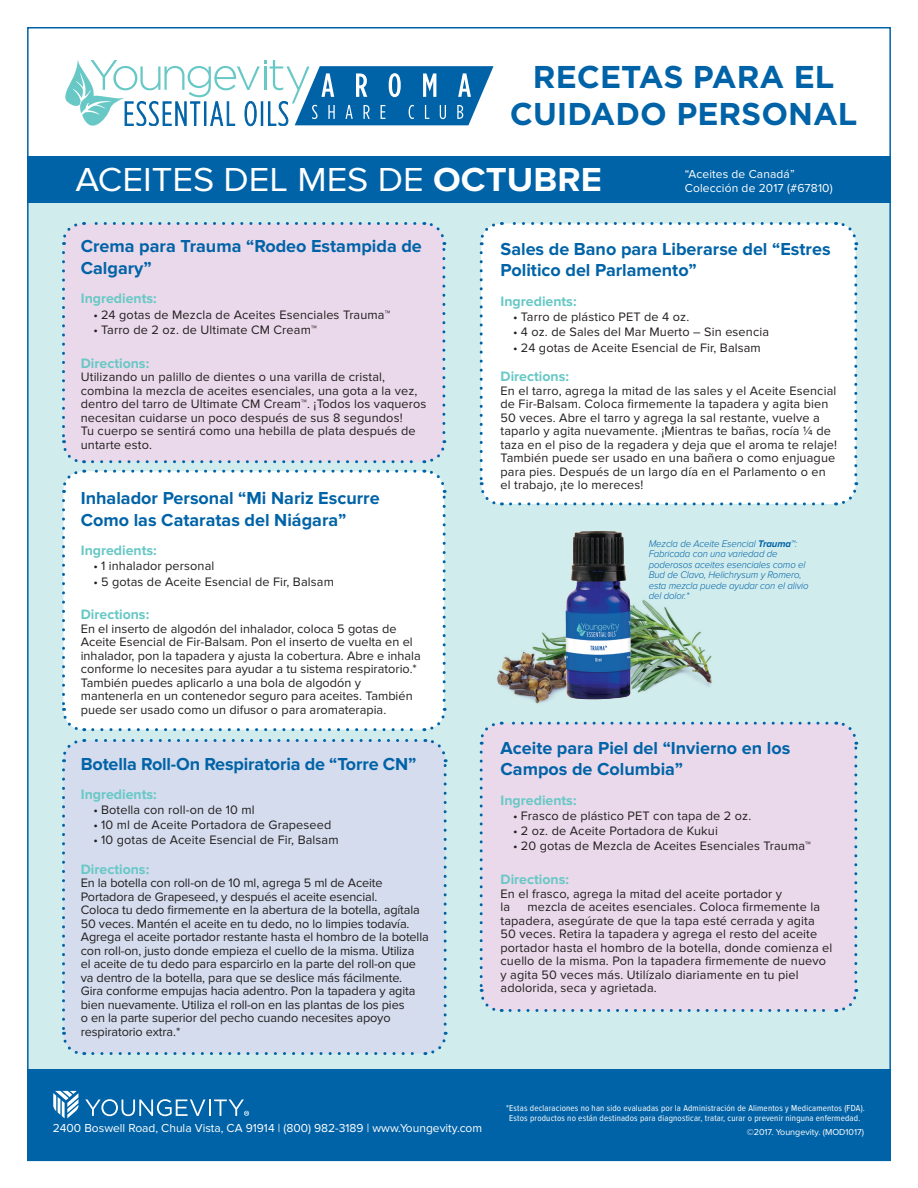
<style>
.page{position:relative;width:918px;height:1188px;background:#fff}
.page>*{position:absolute;margin:0;border:0;box-sizing:border-box;transform-origin:0 0}
.Body{font:34.5px "Proxima Nova";color:#fff;scale:1.05 1}
.Headline{font:700 31.5px/37.5px "Gotham";color:#0163a7;text-align:center}
.Recipe_Title{font:700 18px/21.6px "Proxima Nova";color:#0163a7}
.Ingredients_Directio{font:700 14.1px "Proxima Nova";color:#67c8c6}
.Body_Text{font:700 14.1px "Proxima Nova";color:#67c8c6}
.Recipe_Title-2{font:700 14.1px "Proxima Nova";color:#67c8c6}
.Body_Text-2{font:12.75px/13.5px "Proxima Nova";letter-spacing:.01em;color:#231f20}
.Ingredients_Directio-2{font:12.75px/13.5px "Proxima Nova";letter-spacing:.01em;color:#231f20}
.Ingredients_Directio-3{font:12.75px/13.5px "Proxima Nova";letter-spacing:-.01em;color:#231f20}
.Body_Text-3{font:12px "Proxima Nova";color:#fff}
.Body_Text_-_No_Inden{font:italic 300 10.05px/10.5px "Proxima Nova";letter-spacing:-.01em;color:#0163a7;scale:.96 1}
.t1{font:9px/9.9px "Proxima Nova Cond";letter-spacing:.02em;color:#fff;text-align:center}
.Body-2{font:9px "Proxima Nova";color:#fff}
.s1{font-weight:700}
</style>
<div class="page">
<div style="left:27px;top:186px;width:864px;height:975px;background:#d1ecec"></div>
<div style="left:27px;top:1069px;width:864px;height:92px;background:#0163a7"></div>
<svg style="left:65px;top:60px;width:429px;height:66px"></svg>
<div style="left:27px;top:156px;width:864px;height:47px;background:#0163a7"></div>
<svg style="left:53px;top:1091px;width:26px;height:27px"></svg>
<svg style="left:85px;top:1099px;width:164px;height:17px"></svg>
<div style="left:481px;top:223px;width:375px;height:281px;background:#fff;border-radius:20px"></div>
<svg style="left:479px;top:253px;width:23px;height:253px"></svg>
<svg style="left:510px;top:482px;width:349px;height:24px"></svg>
<svg style="left:836px;top:222px;width:22px;height:253px"></svg>
<svg style="left:479px;top:222px;width:348px;height:23px"></svg>
<svg style="left:62px;top:222px;width:386px;height:833px"></svg>
<div style="left:481px;top:723px;width:375px;height:287px;background:#ead9ea;border-radius:20px"></div>
<svg style="left:479px;top:752px;width:23px;height:260px"></svg>
<svg style="left:510px;top:989px;width:349px;height:23px"></svg>
<svg style="left:836px;top:721px;width:22px;height:261px"></svg>
<svg style="left:479px;top:721px;width:348px;height:24px"></svg>
<img style="left:487px;top:631px;width:233px;height:107px">
<img style="left:507px;top:531px;width:182px;height:177px">
<p class="Headline" style="left:510px;top:57px;width:349px">RECETAS PARA EL<br>CUIDADO PERSONAL</p>
<p class="Body" style="left:75px;top:160px;width:503px">ACEITES DEL MES DE <span class="s1">OCTUBRE</span></p>
<p class="Body_Text-3" style="left:685px;top:167px;width:111px">“Aceites de Canadá”</p>
<p class="Body_Text-3" style="left:685px;top:181px;width:149px">Colección de 2017 (#67810)</p>
<p class="Recipe_Title" style="left:81px;top:236px;width:343px">Crema para Trauma “Rodeo Estampida de<br>Calgary”</p>
<p class="Ingredients_Directio" style="left:81px;top:291px;width:78px">Ingredients:</p>
<p class="Ingredients_Directio-2" style="left:94px;top:308px;width:298px">• 24 gotas de Mezcla de Aceites Esenciales Trauma™</p>
<p class="Ingredients_Directio-2" style="left:94px;top:323px;width:225px">• Tarro de 2 oz. de Ultimate CM Cream™</p>
<p class="Body_Text" style="left:81px;top:355px;width:70px">Directions:</p>
<p class="Body_Text-2" style="left:81px;top:370px;width:347px">Utilizando un palillo de dientes o una varilla de cristal, combina la mezcla de aceites esenciales, una gota a la vez, dentro del tarro de Ultimate CM Cream™. ¡Todos los vaqueros necesitan cuidarse un poco después de sus 8 segundos!<br>Tu cuerpo se sentirá como una hebilla de plata después de untarte esto.</p>
<p class="Recipe_Title" style="left:81px;top:488px;width:300px">Inhalador Personal “Mi Nariz Escurre<br>Como las Cataratas del Niágara”</p>
<p class="Ingredients_Directio" style="left:81px;top:542px;width:78px">Ingredients:</p>
<p class="Ingredients_Directio-2" style="left:94px;top:560px;width:122px">• 1 inhalador personal</p>
<p class="Ingredients_Directio-2" style="left:94px;top:575px;width:242px">• 5 gotas de Aceite Esencial de Fir, Balsam</p>
<p class="Body_Text" style="left:81px;top:607px;width:70px">Directions:</p>
<p class="Body_Text-2" style="left:81px;top:622px;width:342px">En el inserto de algodón del inhalador, coloca 5 gotas de Aceite Esencial de Fir-Balsam. Pon el inserto de vuelta en el inhalador, pon la tapadera y ajusta la cobertura. Abre e inhala conforme lo necesites para ayudar a tu sistema respiratorio.* También puedes aplicarlo a una bola de algodón y mantenerla en un contenedor seguro para aceites. También puede ser usado como un difusor o para aromaterapia.</p>
<p class="Recipe_Title" style="left:81px;top:753px;width:337px">Botella Roll-On Respiratoria de “Torre CN”</p>
<p class="Recipe_Title-2" style="left:81px;top:786px;width:78px">Ingredients:</p>
<p class="Ingredients_Directio-2" style="left:93px;top:803px;width:163px">• Botella con roll-on de 10 ml</p>
<p class="Ingredients_Directio-2" style="left:93px;top:818px;width:239px">• 10 ml de Aceite Portadora de Grapeseed</p>
<p class="Ingredients_Directio-2" style="left:93px;top:834px;width:247px">• 10 gotas de Aceite Esencial de Fir, Balsam</p>
<p class="Ingredients_Directio" style="left:81px;top:861px;width:70px">Directions:</p>
<p class="Ingredients_Directio-3" style="left:81px;top:877px;width:349px">En la botella con roll-on de 10 ml, agrega 5 ml de Aceite Portadora de Grapeseed, y después el aceite esencial.<br>Coloca tu dedo firmemente en la abertura de la botella, agítala 50 veces. Mantén el aceite en tu dedo, no lo limpies todavía.<br>Agrega el aceite portador restante hasta el hombro de la botella con roll-on, justo donde empieza el cuello de la misma. Utiliza<br>el aceite de tu dedo para esparcirlo en la parte del roll-on que va dentro de la botella, para que se deslice más fácilmente.<br>Gira conforme empujas hacia adentro. Pon la tapadera y agita bien nuevamente. Utiliza el roll-on en las plantas de los pies<br>o en la parte superior del pecho cuando necesites apoyo respiratorio extra.*</p>
<p class="Recipe_Title" style="left:501px;top:238px;width:332px">Sales de Bano para Liberarse del “Estres<br>Politico del Parlamento”</p>
<p class="Ingredients_Directio" style="left:501px;top:293px;width:78px">Ingredients:</p>
<p class="Ingredients_Directio-2" style="left:513px;top:310px;width:178px">• Tarro de plástico PET de 4 oz.</p>
<p class="Ingredients_Directio-2" style="left:513px;top:326px;width:257px">• 4 oz. de Sales del Mar Muerto – Sin esencia</p>
<p class="Ingredients_Directio-2" style="left:513px;top:341px;width:249px">• 24 gotas de Aceite Esencial de Fir, Balsam</p>
<p class="Ingredients_Directio" style="left:501px;top:368px;width:70px">Directions:</p>
<p class="Ingredients_Directio-2" style="left:501px;top:384px;width:338px">En el tarro, agrega la mitad de las sales y el Aceite Esencial de Fir-Balsam. Coloca firmemente la tapadera y agita bien 50 veces. Abre el tarro y agrega la sal restante, vuelve a taparlo y agita nuevamente. ¡Mientras te bañas, rocía ¼ de taza en el piso de la regadera y deja que el aroma te relaje!<br>También puede ser usado en una bañera o como enjuague para pies. Después de un largo día en el Parlamento o en el trabajo, ¡te lo mereces!</p>
<p class="Body_Text_-_No_Inden" style="left:649px;top:538px;width:168px">Mezcla de Aceite Esencial <span class="s1">Trauma™</span>:<br>Fabricada con una variedad de poderosos aceites esenciales como el<br>Bud de Clavo, Helichrysum y Romero, esta mezcla puede ayudar con el alivio del dolor.*</p>
<p class="Recipe_Title" style="left:501px;top:737px;width:291px">Aceite para Piel del “Invierno en los<br>Campos de Columbia”</p>
<p class="Ingredients_Directio" style="left:501px;top:792px;width:78px">Ingredients:</p>
<p class="Ingredients_Directio-2" style="left:513px;top:809px;width:240px">• Frasco de plástico PET con tapa de 2 oz.</p>
<p class="Ingredients_Directio-2" style="left:513px;top:824px;width:206px">• 2 oz. de Aceite Portadora de Kukui</p>
<p class="Ingredients_Directio-2" style="left:513px;top:840px;width:299px">• 20 gotas de Mezcla de Aceites Esenciales Trauma™</p>
<p class="Body_Text" style="left:501px;top:871px;width:70px">Directions:</p>
<p class="Body_Text-2" style="left:501px;top:887px;width:283px">En el frasco, agrega la mitad del aceite portador y la</p>
<p class="Body_Text-2" style="left:501px;top:900px;width:333px;text-indent:27px">mezcla de aceites esenciales. Coloca firmemente la tapadera, asegúrate de que la tapa esté cerrada y agita 50 veces. Retira la tapadera y agrega el resto del aceite portador hasta el hombro de la botella, donde comienza el cuello de la misma. Pon la tapadera firmemente de nuevo y agita 50 veces más. Utilízalo diariamente en tu piel adolorida, seca y agrietada.</p>
<p class="t1" style="left:506px;top:1104px;width:360px">*Estas declaraciones no han sido evaluadas por la Administración de Alimentos y Medicamentos (FDA).<br>Estos productos no están destinados para diagnosticar, tratar, curar o prevenir ninguna enfermedad.</p>
<p class="Body_Text-3" style="left:53px;top:1121px;width:431px">2400 Boswell Road, Chula Vista, CA 91914 | (800) 982-3189 | www.Youngevity.com</p>
<p class="Body-2" style="left:747px;top:1127px;width:119px">©2017. Youngevity. (MOD1017)</p>
</div>
